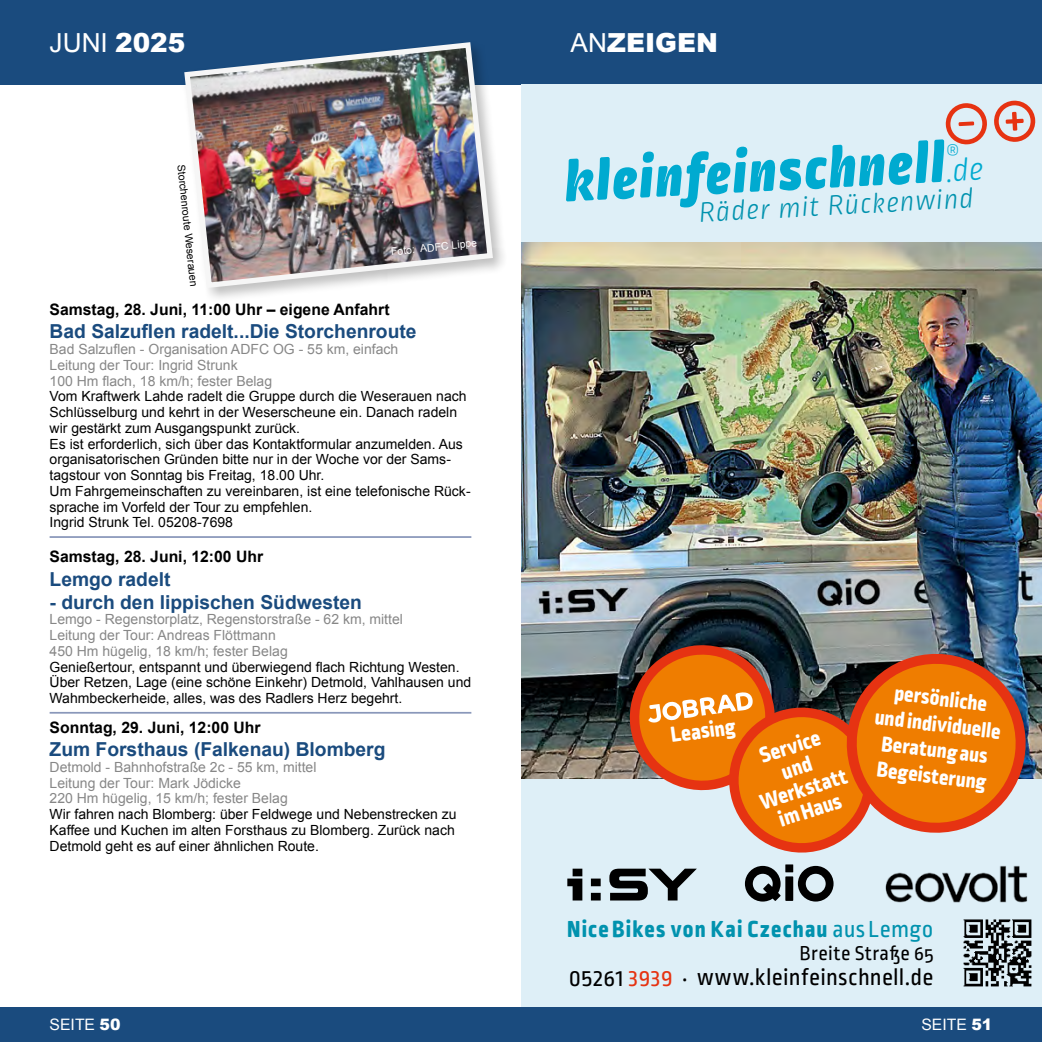
<style>
.page{position:relative;width:1042px;height:1042px;background:#fff}
.page>*{position:absolute;margin:0;border:0;box-sizing:border-box;transform-origin:0 0}
.t1{font:italic 900 61.95px "Ropa Soft Pro";color:#00aad0}
.t2{font:italic 300 29.4px "Ropa Soft Pro";color:#0092ae}
.t3{font:100 28.53px "Ropa Soft Pro";color:#00aad0}
.t4{font:26.25px "Arial";color:#fff}
.t5{font:900 26.25px "Arial";color:#fff}
.t6{font:24.5px "Ropa Sans Pro";letter-spacing:.015em;color:#000}
.t7{font:800 24.5px "Ropa Soft Pro";letter-spacing:.05em;color:#0092ae}
.t8{font:800 23.1px/22.1px "Ropa Soft Pro";color:#fff;text-align:center}
.t9{font:800 22.4px/25.9px "Ropa Soft Pro";color:#fff;text-align:center}
.t10{font:21px "Ropa Sans Pro";letter-spacing:.025em;color:#000}
.t11{font:700 19.25px "Arial";color:#1a4b7e}
.t12{font:700 15.75px "Arial";color:#000}
.t13{font:15.75px "Arial";color:#fff}
.t14{font:14px/15.8px "Arial";color:#000}
.t15{font:14px/15.8px "Arial";color:#878787}
.t16{font:10.5px "Arial";color:#000}
.t17{font:10.5px "Arial";color:#fff}
.s1{font-weight:900}
.s2{font-weight:400}
.s3{font-weight:300;font-size:33.6px}
.s4{font-family:"Ropa Sans Pro";font-weight:400}
.s5{color:#e63312}
</style>
<div class="page">
<div style="left:0;top:1007px;width:521px;height:35px;background:#1a4b7e"></div>
<div style="left:0;top:0;width:521px;height:84px;background:#1a4b7e"></div>
<div style="left:521px;top:0;width:521px;height:84px;background:#1a4b7e"></div>
<div style="left:521px;top:1007px;width:521px;height:35px;background:#1a4b7e"></div>
<hr style="left:50px;top:536px;width:421px;height:2px;background:#8a98ba">
<hr style="left:50px;top:712px;width:421px;height:1px;background:#8a98ba">
<div style="left:181px;top:39px;width:327px;height:264px;background:#000;opacity:.25"></div>
<img style="left:181px;top:39px;width:315px;height:252px">
<div style="left:521px;top:84px;width:521px;height:923px;background:#deeff7"></div>
<svg style="left:945px;top:103px;width:40px;height:42px"></svg>
<svg style="left:994px;top:100px;width:39px;height:42px"></svg>
<img style="left:963px;top:919px;width:69px;height:68px">
<img style="left:521px;top:242px;width:521px;height:537px">
<svg style="left:798px;top:866px;width:35px;height:35px"></svg>
<svg style="left:745px;top:866px;width:35px;height:35px"></svg>
<div style="left:785px;top:876px;width:8px;height:25px;background:#000"></div>
<div style="left:785px;top:864px;width:8px;height:8px;background:#000"></div>
<svg style="left:567px;top:868px;width:130px;height:32px"></svg>
<img style="left:885px;top:865px;width:143px;height:38px">
<svg style="left:630px;top:643px;width:406px;height:210px"></svg>
<h3 class="t4" style="left:50px;top:25px;width:137px">JUNI <span class="s1">2025</span></h3>
<p class="t16" style="left:188px;top:164px;width:124px;rotate:84deg">Storchenroute Weserauen</p>
<p class="t17" style="left:390px;top:245px;width:88px;rotate:-6deg">Foto: ADFC Lippe</p>
<p class="t12" style="left:50px;top:299px;width:341px">Samstag, 28. Juni, 11:00 Uhr – eigene Anfahrt</p>
<h3 class="t11" style="left:50px;top:319px;width:368px">Bad Salzuflen radelt...Die Storchenroute</h3>
<p class="t15" style="left:50px;top:341px;width:350px">Bad Salzuflen - Organisation ADFC OG - 55 km, einfach<br>Leitung der Tour: Ingrid Strunk<br>100 Hm flach, 18 km/h; fester Belag</p>
<p class="t14" style="left:50px;top:389px;width:422px">Vom Kraftwerk Lahde radelt die Gruppe durch die Weserauen nach Schlüsselburg und kehrt in der Weserscheune ein. Danach radeln wir gestärkt zum Ausgangspunkt zurück.<br>Es ist erforderlich, sich über das Kontaktformular anzumelden. Aus organisatorischen Gründen bitte nur in der Woche vor der Sams&shy;tagstour von Sonntag bis Freitag, 18.00 Uhr.<br>Um Fahrgemeinschaften zu vereinbaren, ist eine telefonische Rück&shy;sprache im Vorfeld der Tour zu empfehlen.<br>Ingrid Strunk Tel. 05208-7698</p>
<p class="t12" style="left:50px;top:546px;width:215px">Samstag, 28. Juni, 12:00 Uhr</p>
<h3 class="t11" style="left:50px;top:566px;width:122px">Lemgo radelt</h3>
<h3 class="t11" style="left:50px;top:589px;width:314px">- durch den lippischen Südwesten</h3>
<p class="t15" style="left:50px;top:612px;width:355px">Lemgo - Regenstorplatz, Regenstorstraße - 62 km, mittel<br>Leitung der Tour: Andreas Flöttmann<br>450 Hm hügelig, 18 km/h; fester Belag</p>
<p class="t14" style="left:50px;top:659px;width:423px">Genießertour, entspannt und überwiegend flach Richtung Westen.<br>Über Retzen, Lage (eine schöne Einkehr) Detmold, Vahlhausen und<br>Wahmbeckerheide, alles, was des Radlers Herz begehrt.</p>
<p class="t12" style="left:50px;top:717px;width:212px">Sonntag, 29. Juni, 12:00 Uhr</p>
<h3 class="t11" style="left:50px;top:736px;width:337px">Zum Forsthaus (Falkenau) Blomberg</h3>
<p class="t15" style="left:50px;top:759px;width:268px">Detmold - Bahnhofstraße 2c - 55 km, mittel<br>Leitung der Tour: Mark Jödicke<br>220 Hm hügelig, 15 km/h; fester Belag</p>
<p class="t14" style="left:50px;top:806px;width:408px">Wir fahren nach Blomberg: über Feldwege und Nebenstrecken zu<br>Kaffee und Kuchen im alten Forsthaus zu Blomberg. Zurück nach<br>Detmold geht es auf einer ähnlichen Route.</p>
<h3 class="t5" style="left:570px;top:23px;width:149px"><span class="s2">AN</span>ZEIGEN</h3>
<h1 class="t1" style="left:563px;top:144px;width:420px;rotate:-3deg">kleinfeinschnell<span class="s3">.de</span></h1>
<h3 class="t3" style="left:945px;top:140px;width:17px">®</h3>
<h2 class="t2" style="left:698px;top:196px;width:276px;rotate:-3deg">Räder mit Rückenwind</h2>
<h3 class="t8" style="left:669px;top:725px;width:67px;rotate:-8deg">Leasing</h3>
<h3 class="t8" style="left:744px;top:751px;width:92px;rotate:-18deg">Service und<br>Werkstatt im Haus</h3>
<h3 class="t9" style="left:879px;top:679px;width:128px;rotate:7deg">persönliche und individuelle<br>Beratung aus<br>Begeisterung</h3>
<h3 class="t7" style="left:567px;top:914px;width:368px">Nice Bikes von Kai Czechau <span class="s4">aus Lemgo</span></h3>
<h3 class="t10" style="left:799px;top:941px;width:135px">Breite Straße 65</h3>
<h3 class="t6" style="left:569px;top:963px;width:366px">05261 <span class="s5">3939</span> · www.kleinfeinschnell.de</h3>
<p class="t13" style="left:50px;top:1014px;width:72px">SEITE <span class="s1">50</span></p>
<p class="t13" style="left:921px;top:1014px;width:72px">SEITE <span class="s1">51</span></p>
</div>
